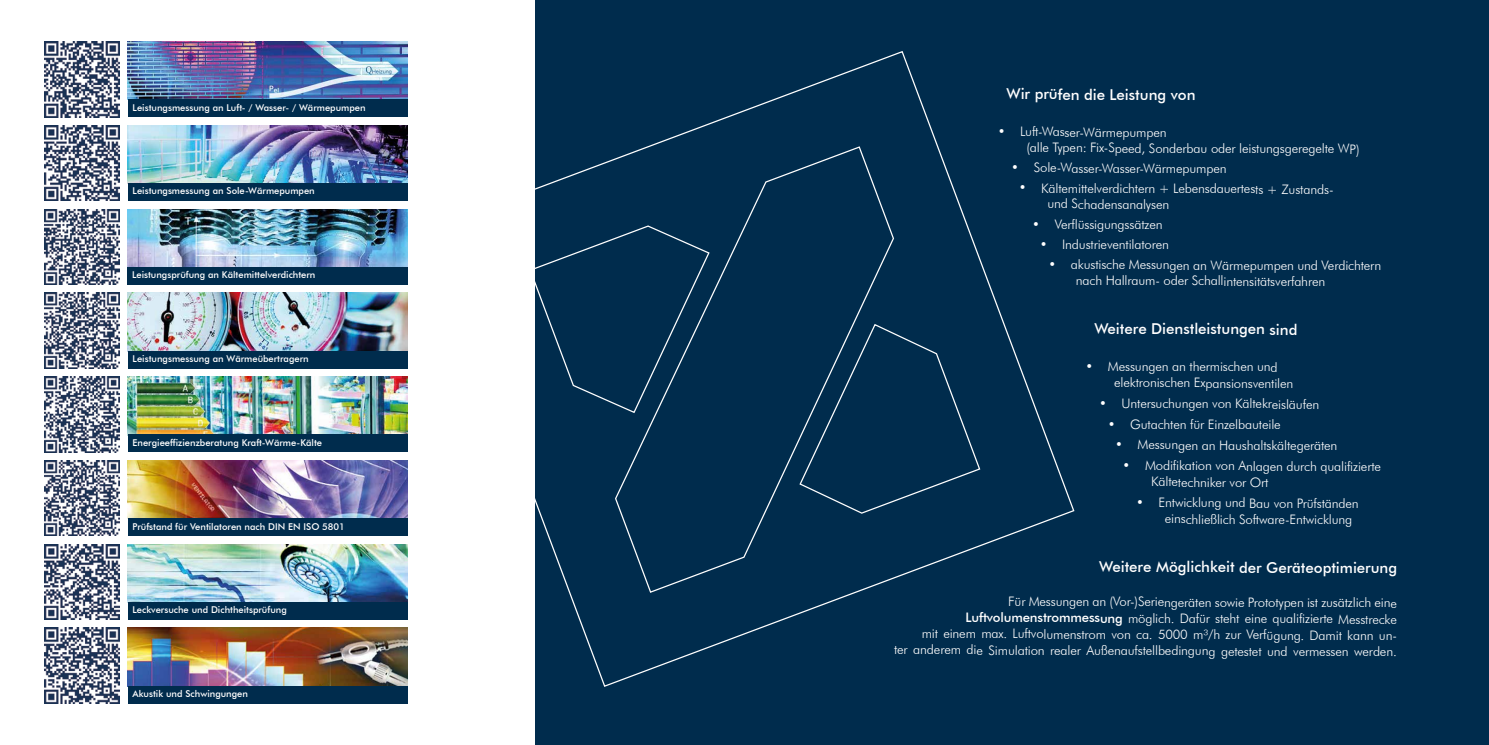
<style>
.page{position:relative;width:1489px;height:745px;background:#fff}
.page>*{position:absolute;margin:0;border:0;box-sizing:border-box;transform-origin:0 0}
.t1{font:500 15px "Futura BT";letter-spacing:-.005em;color:#fff}
.t2{font:300 13.12px/16.2px "Futura BT";letter-spacing:-.015em;color:#fff}
.t3{font:500 9.38px "Futura BT";color:#fff}
.s1{font-weight:500}
</style>
<div class="page">
<div style="left:535px;top:0;width:953px;height:744px;background:#002c4d"></div>
<svg style="left:535px;top:51px;width:540px;height:636px"></svg>
<img style="left:44px;top:209px;width:76px;height:75px">
<img style="left:127px;top:209px;width:280px;height:58px">
<div style="left:127px;top:267px;width:280px;height:17px;background:#002c4d"></div>
<img style="left:44px;top:376px;width:76px;height:76px">
<img style="left:128px;top:376px;width:279px;height:58px">
<div style="left:128px;top:434px;width:279px;height:18px;background:#002c4d"></div>
<img style="left:44px;top:460px;width:76px;height:75px">
<img style="left:128px;top:460px;width:279px;height:58px">
<div style="left:128px;top:518px;width:279px;height:17px;background:#002c4d"></div>
<img style="left:128px;top:544px;width:279px;height:57px">
<div style="left:128px;top:601px;width:279px;height:18px;background:#002c4d"></div>
<img style="left:44px;top:544px;width:75px;height:75px">
<img style="left:44px;top:627px;width:76px;height:76px">
<img style="left:128px;top:627px;width:279px;height:58px">
<div style="left:128px;top:685px;width:279px;height:18px;background:#002c4d"></div>
<img style="left:128px;top:41px;width:279px;height:58px">
<div style="left:128px;top:99px;width:279px;height:18px;background:#002c4d"></div>
<img style="left:44px;top:41px;width:76px;height:76px">
<img style="left:44px;top:125px;width:76px;height:76px">
<img style="left:128px;top:125px;width:279px;height:58px">
<div style="left:128px;top:183px;width:279px;height:17px;background:#002c4d"></div>
<img style="left:44px;top:292px;width:76px;height:76px">
<img style="left:128px;top:292px;width:279px;height:58px">
<div style="left:128px;top:350px;width:279px;height:18px;background:#002c4d"></div>
<p class="t3" style="left:133px;top:102px;width:234px">Leistungsmessung an Luft- / Wasser- / Wärmepumpen</p>
<p class="t3" style="left:133px;top:185px;width:184px">Leistungsmessung an Sole-Wärmepumpen</p>
<p class="t3" style="left:132px;top:269px;width:185px">Leistungsprüfung an Kältemittelverdichtern</p>
<p class="t3" style="left:133px;top:353px;width:178px">Leistungsmessung an Wärmeübertragern</p>
<p class="t3" style="left:133px;top:436px;width:191px">Energieeffizienzberatung Kraft-Wärme-Kälte</p>
<p class="t3" style="left:132px;top:520px;width:214px">Prüfstand für Ventilatoren nach DIN EN ISO 5801</p>
<p class="t3" style="left:132px;top:604px;width:156px">Leckversuche und Dichtheitsprüfung</p>
<p class="t3" style="left:132px;top:687px;width:117px">Akustik und Schwingungen</p>
<p class="t1" style="left:1006px;top:85px;width:190px">Wir prüfen die Leistung von</p>
<p class="t2" style="left:1026px;top:124px;width:335px;text-indent:-29px">• Luft-Wasser-Wärmepumpen<br>(alle Typen: Fix-Speed, Sonderbau oder leistungsgeregelte WP)</p>
<p class="t2" style="left:1011px;top:160px;width:217px">• Sole-Wasser-Wasser-Wärmepumpen</p>
<p class="t2" style="left:1047px;top:180px;width:288px;line-height:15.5px;text-indent:-29px">• Kältemittelverdichtern + Lebensdauertests + Zustands&shy;und Schadensanalysen</p>
<p class="t2" style="left:1032px;top:216px;width:132px">• Verflüssigungssätzen</p>
<p class="t2" style="left:1039px;top:236px;width:131px">• Industrieventilatoren</p>
<p class="t2" style="left:1075px;top:257px;width:307px;line-height:15.8px;text-indent:-27px">• akustische Messungen an Wärmepumpen und Verdichtern nach Hallraum- oder Schallintensitätsverfahren</p>
<p class="t1" style="left:1094px;top:319px;width:205px">Weitere Dienstleistungen sind</p>
<p class="t2" style="left:1114px;top:358px;width:181px;text-indent:-29px">• Messungen an thermischen und elektronischen Expansionsventilen</p>
<p class="t2" style="left:1098px;top:395px;width:222px">• Untersuchungen von Kältekreisläufen</p>
<p class="t2" style="left:1107px;top:416px;width:175px">• Gutachten für Einzelbauteile</p>
<p class="t2" style="left:1115px;top:436px;width:224px">• Messungen an Haushaltskältegeräten</p>
<p class="t2" style="left:1151px;top:457px;width:231px;text-indent:-29px">• Modifikation von Anlagen durch qualifizierte<br>Kältetechniker vor Ort</p>
<p class="t2" style="left:1164px;top:494px;width:195px;text-indent:-29px">• Entwicklung und Bau von Prüfständen einschließlich Software-Entwicklung</p>
<p class="t1" style="left:1099px;top:557px;width:299px">Weitere Möglichkeit der Geräteoptimierung</p>
<p class="t2" style="left:894px;top:593px;width:504px;text-align:right">Für Messungen an (Vor-)Seriengeräten sowie Prototypen ist zusätzlich eine <span class="s1">Luftvolumenstrommessung</span> möglich. Dafür steht eine qualifizierte Messtrecke<br>mit einem max. Luftvolumenstrom von ca. 5000 m³/h zur Verfügung. Damit kann un-<br>ter anderem die Simulation realer Außenaufstellbedingung getestet und vermessen werden.</p>
</div>
